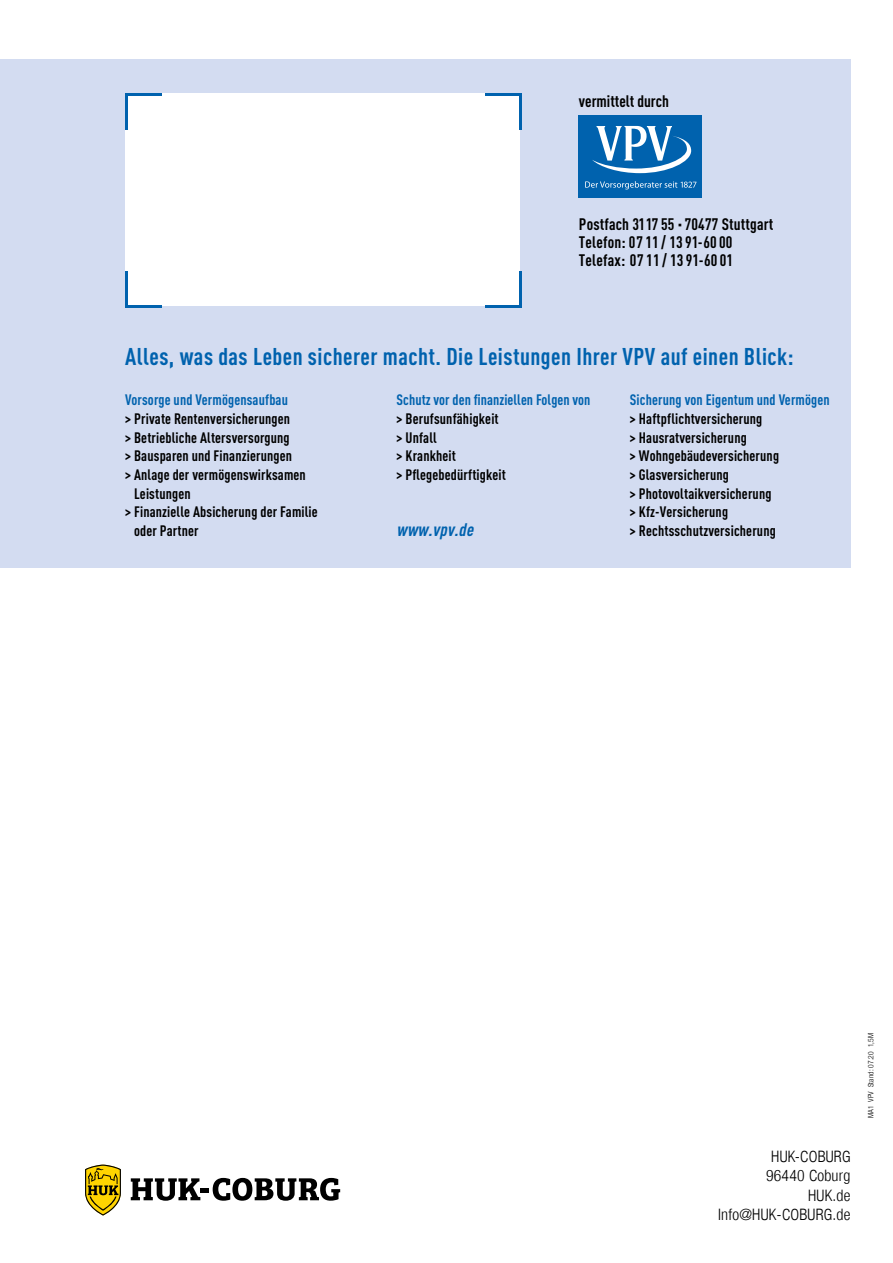
<style>
.page{position:relative;width:893px;height:1263px;background:#fff}
.page>*{position:absolute;margin:0;border:0;box-sizing:border-box;transform-origin:0 0}
.t1{font:700 24px "DIN Cond";letter-spacing:.02em;color:#0062ae}
.t2{font:italic 700 18px "DIN Cond";color:#0062ae}
.t3{font:700 16.5px/18px "DIN Cond";letter-spacing:.01em;color:#000}
.t4{font:15.75px/19.5px "Helvetica Neuefor HUK 47 Lt Cn";letter-spacing:.015em;color:#000;text-align:right}
.t5{font:700 15px/18.8px "DIN Cond";letter-spacing:.01em;color:#000}
.t6{font:700 15px "DIN Cond";letter-spacing:.01em;color:#0062ae}
.t7{font:7.5px "Helvetica Neuefor HUK 47 Lt Cn";letter-spacing:.015em;color:#000}
</style>
<div class="page">
<div style="left:0;top:59px;width:850px;height:509px;background:#d3dcf1"></div>
<div style="left:125px;top:93px;width:395px;height:212px;background:#fff"></div>
<hr style="left:125px;top:93px;width:36px;height:3px;background:#0062ae">
<hr style="left:125px;top:93px;width:3px;height:36px;background:#0062ae">
<hr style="left:519px;top:93px;width:3px;height:36px;background:#0062ae">
<hr style="left:486px;top:93px;width:36px;height:3px;background:#0062ae">
<hr style="left:486px;top:304px;width:36px;height:3px;background:#0062ae">
<hr style="left:519px;top:271px;width:3px;height:37px;background:#0062ae">
<hr style="left:125px;top:271px;width:3px;height:37px;background:#0062ae">
<hr style="left:125px;top:305px;width:36px;height:3px;background:#0062ae">
<div style="left:579px;top:116px;width:123px;height:82px;background:#0062ae"></div>
<svg style="left:585px;top:181px;width:111px;height:8px"></svg>
<svg style="left:592px;top:126px;width:99px;height:47px"></svg>
<svg style="left:131px;top:1178px;width:69px;height:23px"></svg>
<div style="left:201px;top:1188px;width:8px;height:5px;background:#000"></div>
<svg style="left:213px;top:1178px;width:127px;height:23px"></svg>
<svg style="left:85px;top:1164px;width:36px;height:51px;background:#bda42a"></svg>
<p class="t3" style="left:579px;top:91px;width:92px">vermittelt durch</p>
<p class="t3" style="left:579px;top:214px;width:196px">Postfach 3117 55 · 70477 Stuttgart<br>Telefon: 07 11 / 13 91-60 00<br>Telefax: 07 11 / 13 91-60 01</p>
<h1 class="t1" style="left:125px;top:342px;width:670px">Alles, was das Leben sicherer macht. Die Leistungen Ihrer VPV auf einen Blick:</h1>
<p class="t6" style="left:125px;top:391px;width:164px">Vorsorge und Vermögensaufbau</p>
<p class="t5" style="left:125px;top:409px;width:166px">&gt; Private Rentenversicherungen</p>
<p class="t5" style="left:125px;top:427px;width:166px">&gt; Betriebliche Altersversorgung</p>
<p class="t5" style="left:125px;top:446px;width:168px">&gt; Bausparen und Finanzierungen</p>
<p class="t5" style="left:125px;top:465px;width:182px">&gt; Anlage der vermögenswirksamen</p>
<p class="t5" style="left:134px;top:483px;width:58px">Leistungen</p>
<p class="t5" style="left:125px;top:502px;width:194px">&gt; Finanzielle Absicherung der Familie</p>
<p class="t5" style="left:134px;top:521px;width:66px">oder Partner</p>
<p class="t6" style="left:397px;top:391px;width:195px">Schutz vor den finanziellen Folgen von</p>
<p class="t5" style="left:397px;top:409px;width:111px">&gt; Berufsunfähigkeit &gt; Unfall<br>&gt; Krankheit<br>&gt; Pflegebedürftigkeit</p>
<p class="t2" style="left:397px;top:519px;width:82px">www.vpv.de</p>
<p class="t6" style="left:630px;top:391px;width:201px">Sicherung von Eigentum und Vermögen</p>
<p class="t5" style="left:630px;top:409px;width:151px">&gt; Haftpflichtversicherung<br>&gt; Hausratversicherung<br>&gt; Wohngebäudeversicherung &gt; Glasversicherung<br>&gt; Photovoltaikversicherung &gt; Kfz-Versicherung<br>&gt; Rechtsschutzversicherung</p>
<p class="t4" style="left:718px;top:1146px;width:134px">HUK-COBURG<br>96440 Coburg<br>HUK.de<br>Info@HUK-COBURG.de</p>
<p class="t7" style="left:866px;top:1118px;width:87px;rotate:-90deg">MA1 VPV Stand: 07.20 1,5M</p>
</div>
